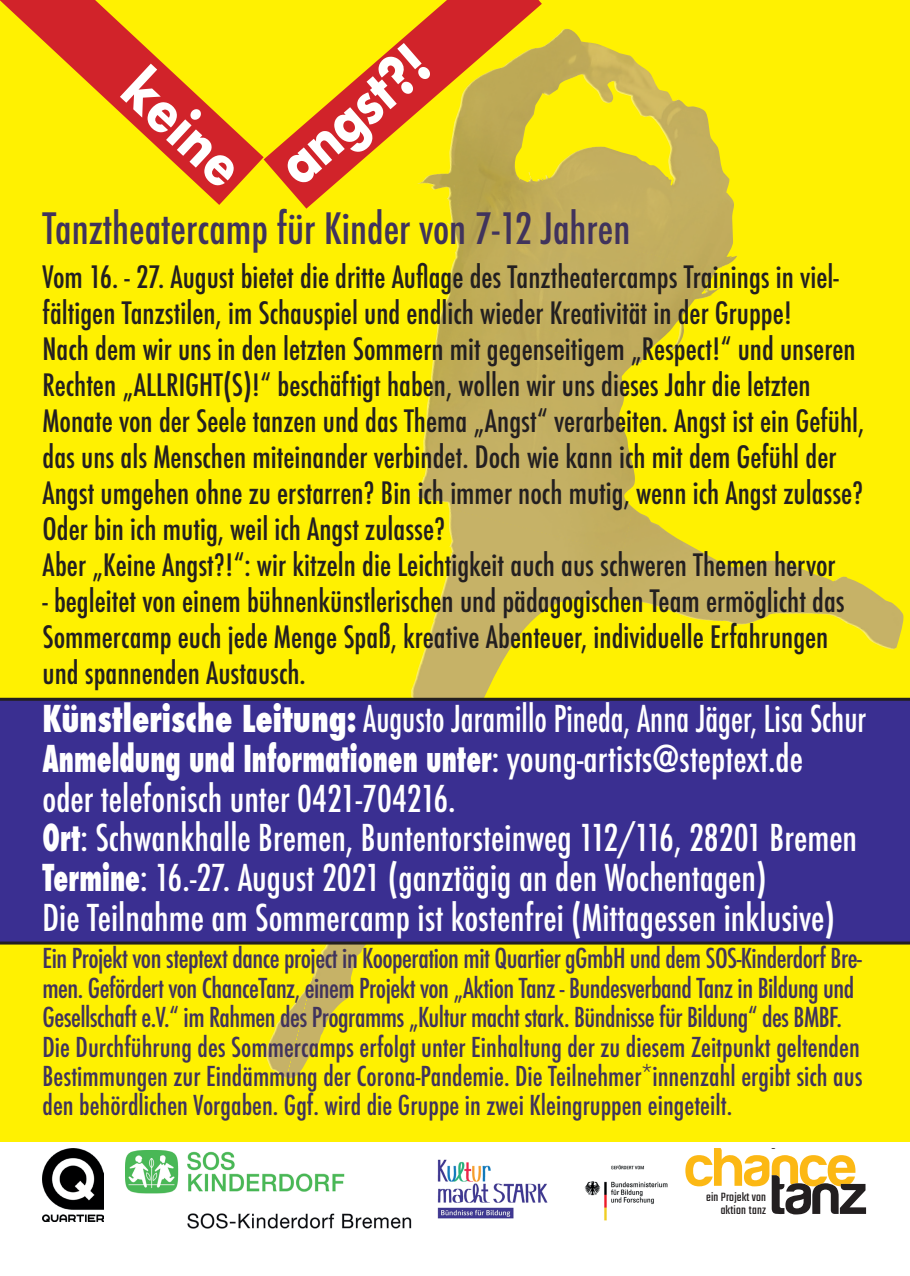
<style>
.page{position:relative;width:910px;height:1276px;background:#fff}
.page>*{position:absolute;margin:0;border:0;box-sizing:border-box;transform-origin:0 0}
.t1{font:700 54.6px "Futura";color:#fff;scale:.85 1}
.t2{font:700 54.6px "Futura";color:#fff;scale:.88 1}
.t3{font:500 condensed 42px "Futura";color:#40335c}
.t4{font:500 condensed 36px/39.6px "Futura";color:#fff;scale:.9 1}
.t5{font:500 condensed 30px/36px "Futura";color:#231f20}
.t6{font:500 condensed 26.7px/29.4px "Futura";letter-spacing:-.015em;color:#40335c}
.t7{font:13.2px/13.2px "Teko";letter-spacing:.01em;color:#231f20;text-align:right}
.s1{font-weight:800}
</style>
<div class="page">
<div style="left:0;top:0;width:910px;height:1140px;background:#fff101"></div>
<img style="left:542px;top:29px;width:195px;height:237px">
<img style="left:445px;top:202px;width:280px;height:153px">
<img style="left:418px;top:303px;width:228px;height:205px">
<img style="left:622px;top:508px;width:281px;height:142px">
<img style="left:411px;top:508px;width:211px;height:189px">
<img style="left:286px;top:944px;width:188px;height:108px">
<img style="left:266px;top:978px;width:46px;height:100px">
<div style="left:0;top:697px;width:910px;height:247px;background:#3a2f91"></div>
<svg style="left:0;top:0;width:264px;height:205px"></svg>
<svg style="left:264px;top:0;width:278px;height:209px"></svg>
<img style="left:43px;top:1148px;width:60px;height:73px">
<img style="left:125px;top:1150px;width:287px;height:79px">
<svg style="left:685px;top:1148px;width:181px;height:66px"></svg>
<img style="left:437px;top:1159px;width:231px;height:62px">
<h1 class="t2" style="left:159px;top:51px;width:161px;rotate:43deg">keine</h1>
<h1 class="t1" style="left:260px;top:143px;width:211px;rotate:-41deg">angst?!</h1>
<h2 class="t3" style="left:43px;top:201px;width:589px">Tanztheatercamp für Kinder von 7-12 Jahren</h2>
<p class="t5" style="left:43px;top:259px;width:823px">Vom 16. - 27. August bietet die dritte Auflage des Tanztheatercamps Trainings in viel&shy;fältigen Tanzstilen, im Schauspiel und endlich wieder Kreativität in der Gruppe!<br>Nach dem wir uns in den letzten Sommern mit gegenseitigem „Respect!“ und unseren Rechten „ALLRIGHT(S)!“ beschäftigt haben, wollen wir uns dieses Jahr die letzten Monate von der Seele tanzen und das Thema „Angst“ verarbeiten. Angst ist ein Gefühl, das uns als Menschen miteinander verbindet. Doch wie kann ich mit dem Gefühl der Angst umgehen ohne zu erstarren? Bin ich immer noch mutig, wenn ich Angst zulasse?<br>Oder bin ich mutig, weil ich Angst zulasse?<br>Aber „Keine Angst?!“: wir kitzeln die Leichtigkeit auch aus schweren Themen hervor</p>
<p class="t5" style="left:43px;top:583px;width:804px">- begleitet von einem bühnenkünstlerischen und pädagogischen Team ermöglicht das<br>Sommercamp euch jede Menge Spaß, kreative Abenteuer, individuelle Erfahrungen und spannenden Austausch.</p>
<p class="t4" style="left:43px;top:699px;width:917px"><span class="s1">Künstlerische Leitung:</span> Augusto Jaramillo Pineda, Anna Jäger, Lisa Schur <span class="s1">Anmeldung und Informationen unter</span>: young-artists@steptext.de<br>oder telefonisch unter 0421-704216.<br><span class="s1">Ort</span>: Schwankhalle Bremen, Buntentorsteinweg 112/116, 28201 Bremen <span class="s1">Termine</span>: 16.-27. August 2021 (ganztägig an den Wochentagen)<br>Die Teilnahme am Sommercamp ist kostenfrei (Mittagessen inklusive)</p>
<p class="t6" style="left:43px;top:943px;width:821px">Ein Projekt von steptext dance project in Kooperation mit Quartier gGmbH und dem SOS-Kinderdorf Bre&shy;men. Gefördert von ChanceTanz, einem Projekt von „Aktion Tanz - Bundesverband Tanz in Bildung und Gesellschaft e.V.“ im Rahmen des Programms „Kultur macht stark. Bündnisse für Bildung“ des BMBF.<br>Die Durchführung des Sommercamps erfolgt unter Einhaltung der zu diesem Zeitpunkt geltenden Bestimmungen zur Eindämmung der Corona-Pandemie. Die Teilnehmer*innenzahl ergibt sich aus den behördlichen Vorgaben. Ggf. wird die Gruppe in zwei Kleingruppen eingeteilt.</p>
<p class="t7" style="left:706px;top:1190px;width:61px">ein Projekt von aktion tanz</p>
</div>
